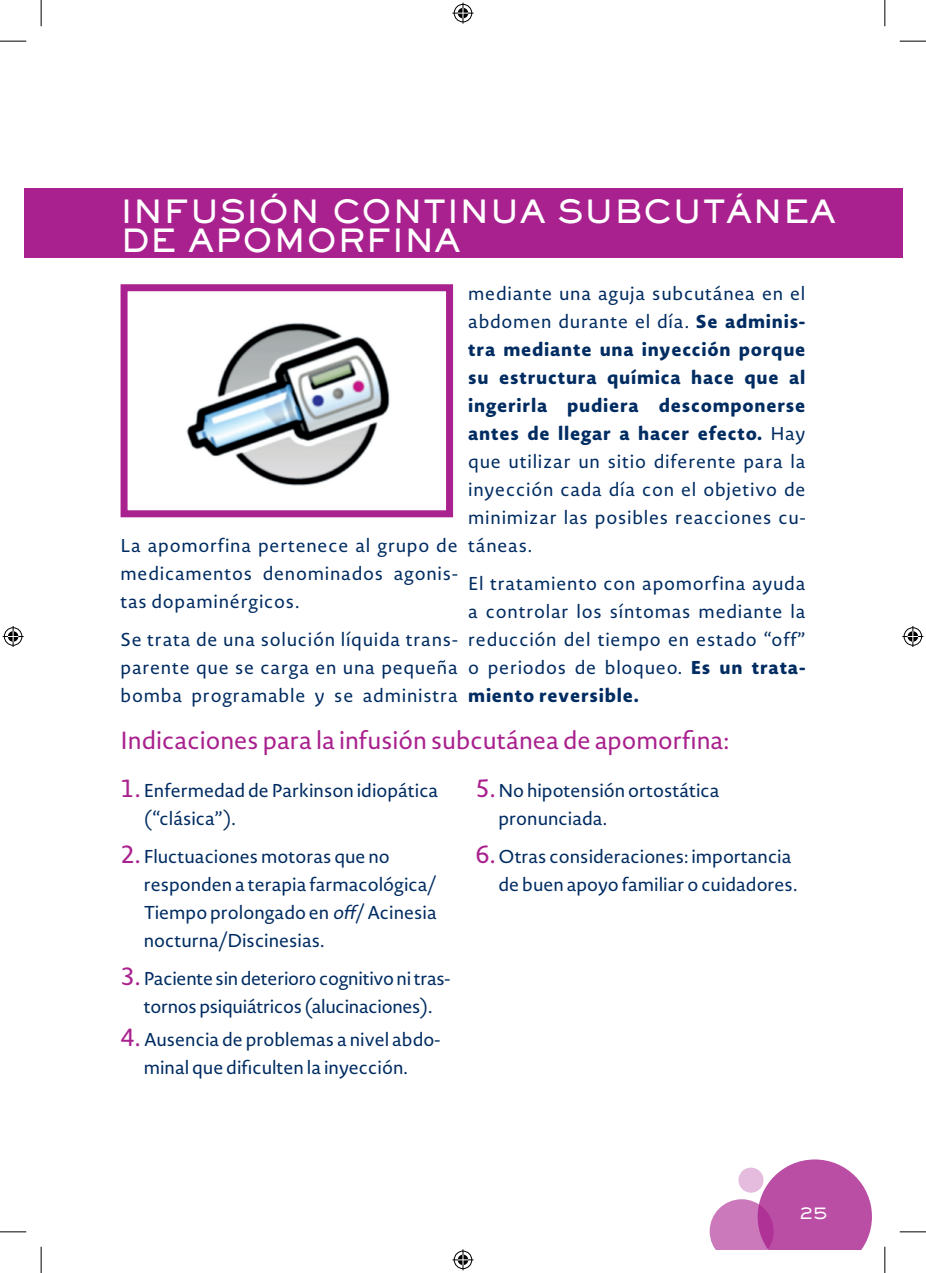
<style>
.page{position:relative;width:926px;height:1273px;background:#fff}
.page>*{position:absolute;margin:0;border:0;box-sizing:border-box;transform-origin:0 0}
.t1{font:800 31.5px/29.8px "Sackers Gothic Std";color:#fff}
.t2{font:24.5px "Novel Sans Rd Pro";color:#a9218e}
.t3{font:18.38px/28px "Novel Sans Rd Pro";color:#002c62;text-align:justify}
.t4{font:500 17.5px "Sackers Gothic Std";color:#fff}
.s1{font-weight:800}
.s2{font-size:24.5px;color:#a9218e}
.s3{font-style:italic}
</style>
<div class="page">
<svg style="left:709px;top:1159px;width:163px;height:90px"></svg>
<div style="left:738px;top:1167px;width:25px;height:26px;background:#e5bcdd;border-radius:50%"></div>
<div style="left:121px;top:284px;width:332px;height:233px;border:7px solid #a9218e"></div>
<div style="left:24px;top:189px;width:878px;height:69px;background:#a9218e"></div>
<img style="left:186px;top:323px;width:204px;height:163px">
<svg style="left:0;top:41px;width:26px;height:1px"></svg>
<svg style="left:899px;top:41px;width:27px;height:1px"></svg>
<svg style="left:0;top:1231px;width:26px;height:1px"></svg>
<svg style="left:899px;top:1231px;width:27px;height:1px"></svg>
<svg style="left:41px;top:0;width:1px;height:26px"></svg>
<svg style="left:41px;top:1247px;width:1px;height:26px"></svg>
<svg style="left:884px;top:0;width:1px;height:26px"></svg>
<svg style="left:884px;top:1247px;width:1px;height:26px"></svg>
<svg style="left:452px;top:3px;width:21px;height:21px"></svg>
<svg style="left:452px;top:1249px;width:21px;height:21px"></svg>
<svg style="left:3px;top:626px;width:21px;height:21px"></svg>
<svg style="left:902px;top:626px;width:21px;height:21px"></svg>
<h1 class="t1" style="left:121px;top:195px;width:717px">INFUSIÓN CONTINUA SUBCUTÁNEA<br>DE APOMORFINA</h1>
<p class="t3" style="left:468px;top:279px;width:339px">mediante una aguja subcutánea en el abdomen durante el día. <span class="s1">Se adminis&shy;tra mediante una inyección porque su estructura química hace que al ingerirla pudiera descomponerse antes de llegar a hacer efecto.</span> Hay que utilizar un sitio diferente para la inyección cada día con el objetivo de minimizar las posibles reacciones cu&shy;táneas.</p>
<p class="t3" style="left:468px;top:569px;width:339px">El tratamiento con apomorfina ayuda a controlar los síntomas mediante la reducción del tiempo en estado “off” o periodos de bloqueo. <span class="s1">Es un trata&shy;miento reversible.</span></p>
<h2 class="t2" style="left:121px;top:723px;width:610px">Indicaciones para la infusión subcutánea de apomorfina:</h2>
<p class="t3" style="left:144px;top:776px;width:296px;text-indent:-23px"><span class="s2">1.</span> Enfermedad de Parkinson idiopática (“clásica”).</p>
<p class="t3" style="left:144px;top:842px;width:294px;text-align:left;text-indent:-23px"><span class="s2">2.</span> Fluctuaciones motoras que no responden a terapia farmacológica/<br>Tiempo prolongado en <span class="s3">off</span>/ Acinesia nocturna/Discinesias.</p>
<p class="t3" style="left:121px;top:964px;width:331px;text-align:center"><span class="s2">3.</span> Paciente sin deterioro cognitivo ni tras&shy;tornos psiquiátricos (alucinaciones).</p>
<p class="t3" style="left:121px;top:1025px;width:321px;text-align:center"><span class="s2">4.</span> Ausencia de problemas a nivel abdo&shy;minal que dificulten la inyección.</p>
<p class="t3" style="left:121px;top:531px;width:339px">La apomorfina pertenece al grupo de medicamentos denominados agonis&shy;tas dopaminérgicos.</p>
<p class="t3" style="left:121px;top:625px;width:339px">Se trata de una solución líquida trans&shy;parente que se carga en una pequeña bomba programable y se administra</p>
<p class="t3" style="left:498px;top:776px;width:222px;text-indent:-23px"><span class="s2">5.</span> No hipotensión ortostática pronunciada.</p>
<p class="t3" style="left:498px;top:842px;width:300px;text-indent:-23px"><span class="s2">6.</span> Otras consideraciones: importancia de buen apoyo familiar o cuidadores.</p>
<p class="t4" style="left:798px;top:1201px;width:32px">25</p>
</div>
